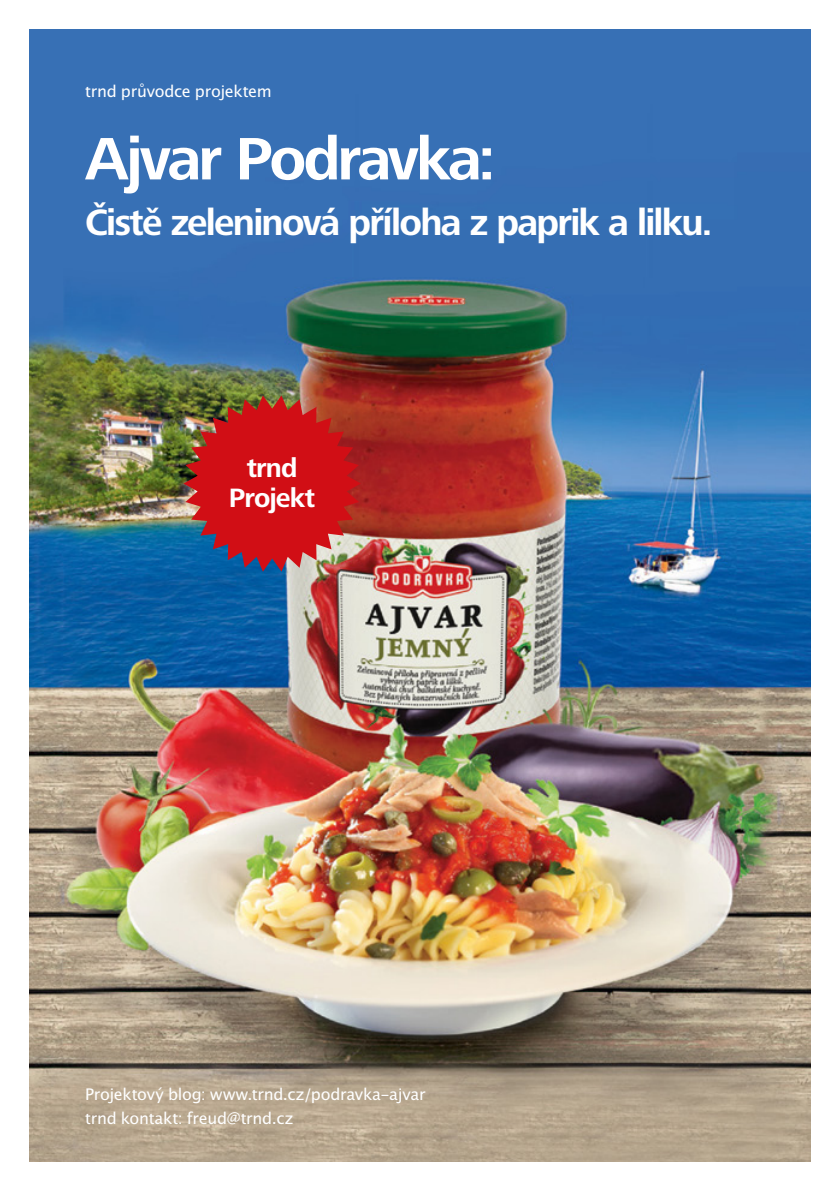
<style>
.page{position:relative;width:840px;height:1191px;background:#fff}
.page>*{position:absolute;margin:0;border:0;box-sizing:border-box;transform-origin:0 0}
.t1{font:700 62px "Frutiger Next LTW1 G";letter-spacing:-.05em;color:#fff}
.t2{font:700 38px "Frutiger Next LTW1 G";letter-spacing:-.045em;color:#fff}
.t3{font:700 27.6px/30px "Frutiger Next LTW1 G";letter-spacing:-.035em;color:#fff;text-align:center}
.t4{font:16px/24px "Lucida San Rom";letter-spacing:-.015em;color:#fff}
</style>
<div class="page">
<img style="left:29px;top:29px;width:782px;height:1133px">
<img style="left:183px;top:395px;width:177px;height:176px">
<p class="t4" style="left:85px;top:80px;width:188px">trnd průvodce projektem</p>
<h1 class="t1" style="left:85px;top:123px;width:412px">Ajvar Podravka:</h1>
<h2 class="t2" style="left:85px;top:201px;width:628px">Čistě zeleninová příloha z paprik a lilku.</h2>
<h3 class="t3" style="left:229px;top:453px;width:88px">trnd<br>Projekt</h3>
<p class="t4" style="left:85px;top:1082px;width:342px">Projektový blog: www.trnd.cz/podravka-ajvar trnd kontakt: freud@trnd.cz</p>
</div>
